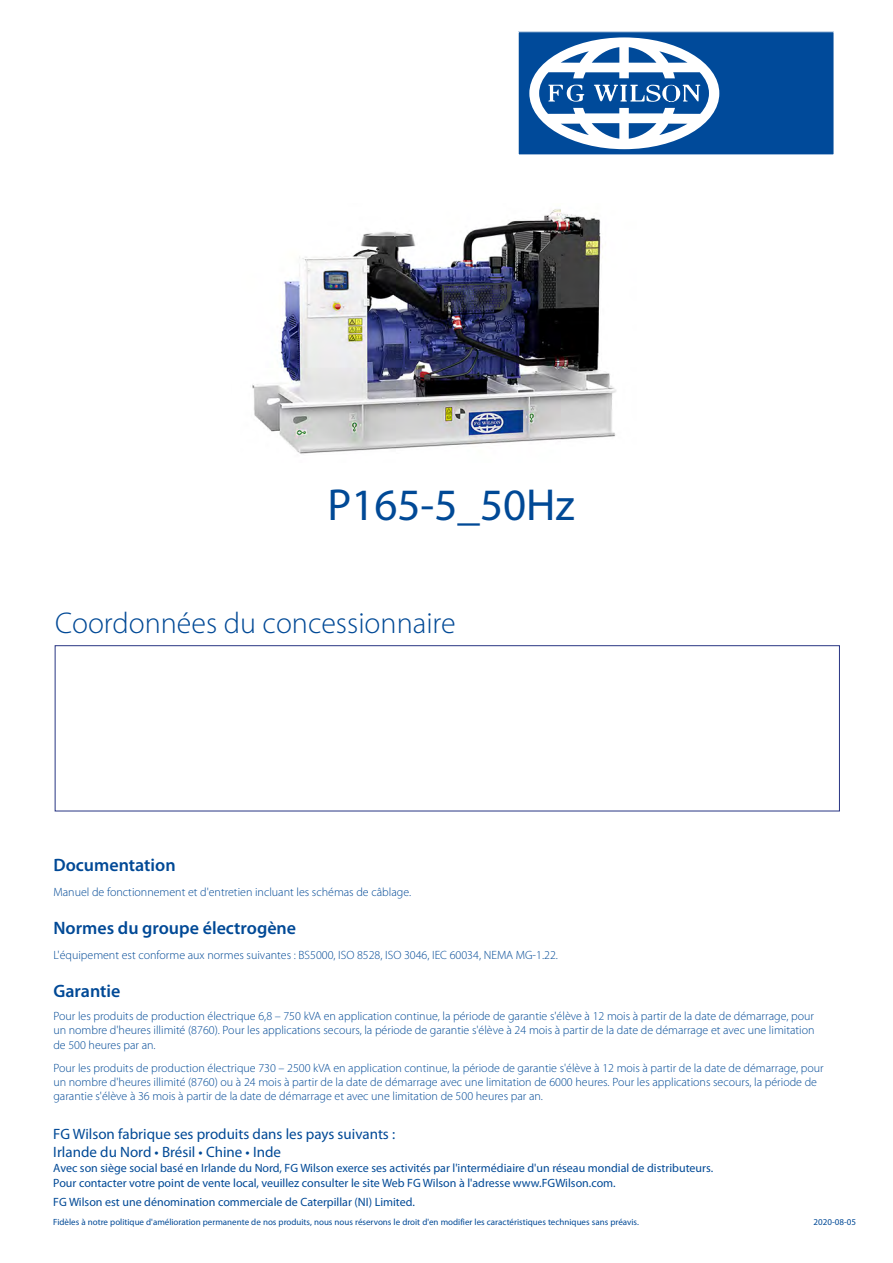
<style>
.page{position:relative;width:893px;height:1263px;background:#fff}
.page>*{position:absolute;margin:0;border:0;box-sizing:border-box;transform-origin:0 0}
.t1{font:45px "Myriad Pro";color:#004996}
.t2{font:300 30px "Myriad Pro";color:#004996}
.t3{font:600 18px "Myriad Pro";color:#004996}
.t4{font:15px/18px "Myriad Pro";color:#004996}
.t5{font:300 12px/14.4px "Myriad Pro";color:#004996;text-align:justify}
.t6{font:12px/15px "Myriad Pro";color:#004996}
.t7{font:9px "Myriad Pro";color:#004996}
</style>
<div class="page">
<div style="left:518px;top:32px;width:316px;height:123px;background:#004a9a"></div>
<div style="left:518px;top:31px;width:316px;height:124px;border:1px solid #fff"></div>
<svg style="left:529px;top:37px;width:190px;height:112px"></svg>
<div style="left:55px;top:645px;width:785px;height:166px;border:1px solid #283583"></div>
<img style="left:252px;top:209px;width:364px;height:245px">
<h1 class="t1" style="left:327px;top:477px;width:249px">P165-5_50Hz</h1>
<h2 class="t2" style="left:55px;top:605px;width:402px">Coordonnées du concessionnaire</h2>
<h3 class="t3" style="left:53px;top:854px;width:124px">Documentation</h3>
<p class="t5" style="left:53px;top:885px;width:359px">Manuel de fonctionnement et d'entretien incluant les schémas de câblage.</p>
<h3 class="t3" style="left:53px;top:917px;width:244px">Normes du groupe électrogène</h3>
<p class="t5" style="left:53px;top:947px;width:506px">L'équipement est conforme aux normes suivantes : BS5000, ISO 8528, ISO 3046, IEC 60034, NEMA MG-1.22.</p>
<h3 class="t3" style="left:53px;top:979px;width:69px">Garantie</h3>
<p class="t5" style="left:53px;top:1008px;width:763px">Pour les produits de production électrique 6,8 – 750 kVA en application continue, la période de garantie s'élève à 12 mois à partir de la date de démarrage, pour un nombre d'heures illimité (8760). Pour les applications secours, la période de garantie s'élève à 24 mois à partir de la date de démarrage et avec une limitation de 500 heures par an.</p>
<p class="t5" style="left:53px;top:1060px;width:772px;text-align:left">Pour les produits de production électrique 730 – 2500 kVA en application continue, la période de garantie s'élève à 12 mois à partir de la date de démarrage, pour un nombre d'heures illimité (8760) ou à 24 mois à partir de la date de démarrage avec une limitation de 6000 heures. Pour les applications secours, la période de garantie s'élève à 36 mois à partir de la date de démarrage et avec une limitation de 500 heures par an.</p>
<p class="t4" style="left:53px;top:1124px;width:343px">FG Wilson fabrique ses produits dans les pays suivants :<br>Irlande du Nord • Brésil • Chine • Inde</p>
<p class="t6" style="left:53px;top:1160px;width:661px">Avec son siège social basé en Irlande du Nord, FG Wilson exerce ses activités par l'intermédiaire d'un réseau mondial de distributeurs.<br>Pour contacter votre point de vente local, veuillez consulter le site Web FG Wilson à l'adresse www.FGWilson.com.</p>
<p class="t6" style="left:53px;top:1194px;width:363px">FG Wilson est une dénomination commerciale de Caterpillar (NI) Limited.</p>
<p class="t7" style="left:53px;top:1216px;width:587px">Fidèles à notre politique d'amélioration permanente de nos produits, nous nous réservons le droit d'en modifier les caractéristiques techniques sans préavis.</p>
<p class="t7" style="left:814px;top:1216px;width:44px">2020-08-05</p>
</div>
